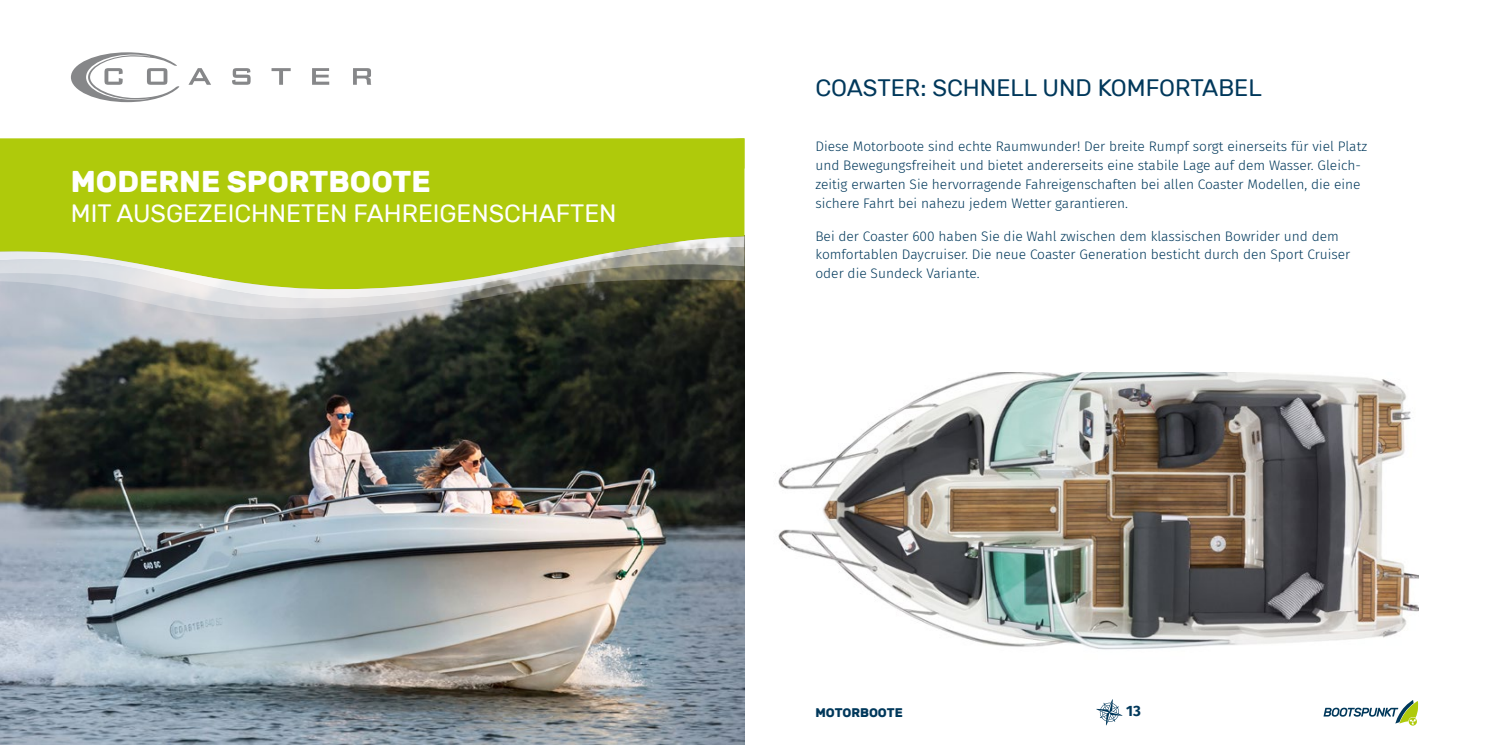
<style>
.page{position:relative;width:1489px;height:745px;background:#fff}
.page>*{position:absolute;margin:0;border:0;box-sizing:border-box;transform-origin:0 0}
.t1{font:700 30px "Rubik";color:#fff}
.t2{font:25px "Rubik";color:#fff}
.t3{font:23.75px "Rubik";color:#00385b}
.t4{font:700 15px "Fira Sans";color:#00385b}
.t5{font:300 13.75px/18.8px "Fira Sans";color:#00385b}
.t6{font:700 12.5px "Rubik";color:#00385b}
</style>
<div class="page">
<svg style="left:1096px;top:699px;width:26px;height:25px"></svg>
<svg style="left:1323px;top:700px;width:94px;height:25px"></svg>
<img style="left:0;top:321px;width:744px;height:423px">
<svg style="left:71px;top:52px;width:300px;height:50px"></svg>
<div style="left:0;top:138px;width:744px;height:97px;background:#afca0b"></div>
<svg style="left:0;top:303px;width:744px;height:18px;background:#888b89"></svg>
<svg style="left:0;top:235px;width:744px;height:68px;background:#aebb5f"></svg>
<img style="left:778px;top:372px;width:639px;height:278px">
<h1 class="t1" style="left:71px;top:164px;width:361px">MODERNE SPORTBOOTE</h1>
<h2 class="t2" style="left:71px;top:199px;width:547px">MIT AUSGEZEICHNETEN FAHREIGENSCHAFTEN</h2>
<h3 class="t3" style="left:815px;top:74px;width:448px">COASTER: SCHNELL UND KOMFORTABEL</h3>
<p class="t5" style="left:815px;top:137px;width:553px">Diese Motorboote sind echte Raumwunder! Der breite Rumpf sorgt einerseits für viel Platz und Bewegungsfreiheit und bietet andererseits eine stabile Lage auf dem Wasser. Gleich&shy;zeitig erwarten Sie hervorragende Fahreigenschaften bei allen Coaster Modellen, die eine sichere Fahrt bei nahezu jedem Wetter garantieren.</p>
<p class="t5" style="left:815px;top:226px;width:536px">Bei der Coaster 600 haben Sie die Wahl zwischen dem klassischen Bowrider und dem komfortablen Daycruiser. Die neue Coaster Generation besticht durch den Sport Cruiser oder die Sundeck Variante.</p>
<p class="t6" style="left:815px;top:705px;width:89px">MOTORBOOTE</p>
<p class="t4" style="left:1126px;top:698px;width:16px">13</p>
</div>
